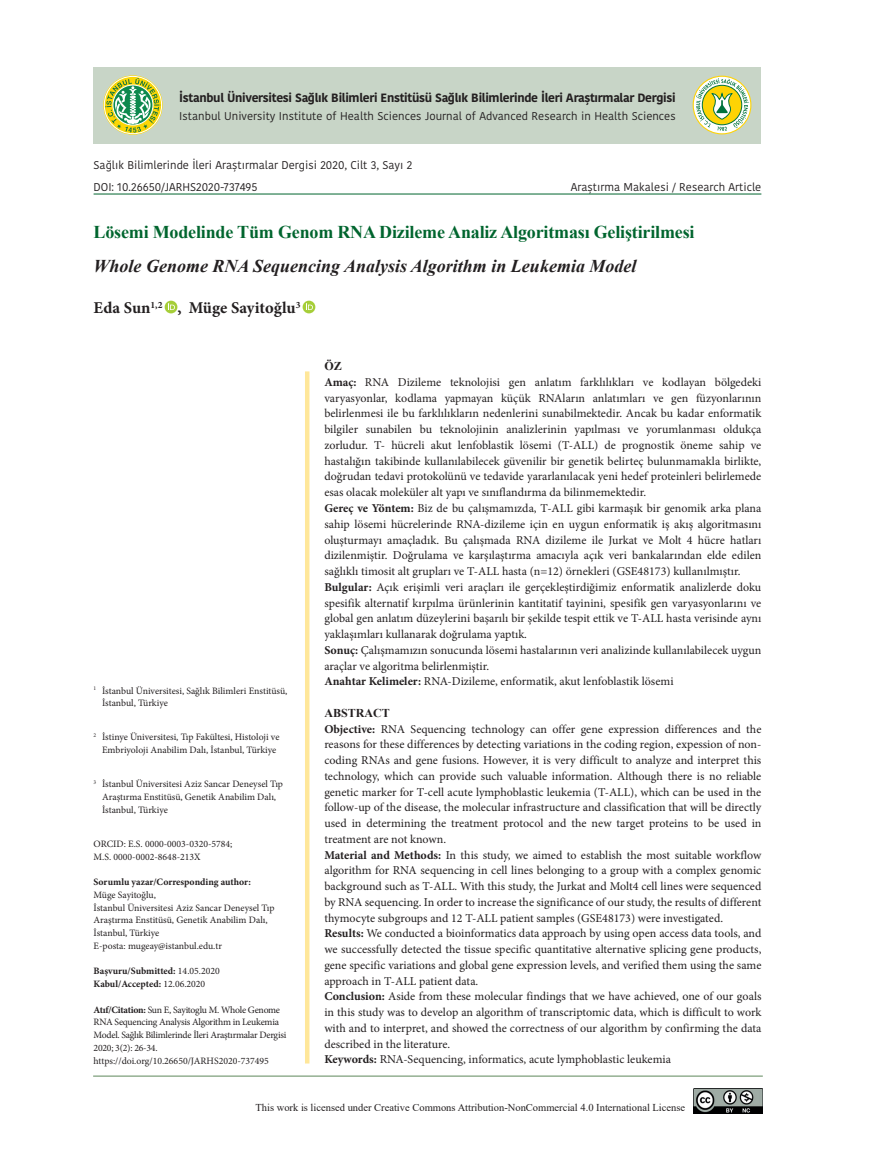
<style>
.page{position:relative;width:872px;height:1170px;background:#fff}
.page>*{position:absolute;margin:0;border:0;box-sizing:border-box;transform-origin:0 0}
.t1{font:700 18px "Times New Roman";letter-spacing:-.01em;color:#00652e}
.t2{font:italic 700 18px "Times New Roman";color:#231f20}
.t3{font:700 16.5px "Minion Pro";color:#231f20}
.t4{font:12px/15.8px "Minion Pro";color:#231f20}
.t5{font:700 12px "Kohinoor Bangla";letter-spacing:-.025em;color:#231f20}
.t6{font:700 12px "Times New Roman";color:#231f20}
.t7{font:11.25px "Kohinoor Bangla";color:#231f20}
.t8{font:10.5px "Times New Roman";color:#231f20}
.t9{font:9.75px/12.8px "Minion Pro";letter-spacing:-.005em;color:#231f20}
.t10{font:9.75px/12.8px "Minion Pro";letter-spacing:-.025em;color:#231f20}
.t11{font:700 9.75px/12.8px "Minion Pro";color:#231f20}
.s1{font-weight:400}
.s2{font-weight:700}
</style>
<div class="page">
<div style="left:165px;top:300px;width:12px;height:13px;background:#a6ce39;border-radius:50%"></div>
<svg style="left:168px;top:303px;width:7px;height:7px"></svg>
<svg style="left:302px;top:300px;width:13px;height:13px"></svg>
<svg style="left:306px;top:303px;width:7px;height:7px"></svg>
<hr style="left:305px;top:371px;width:4px;height:692px;background:#ffe79a">
<hr style="left:94px;top:194px;width:667px;height:1px;background:#00652e">
<div style="left:94px;top:67px;width:667px;height:76px;background:#c8d5c7"></div>
<div style="left:104px;top:76px;width:58px;height:58px;border:1px solid #fff;border-radius:50%"></div>
<svg style="left:105px;top:78px;width:55px;height:55px;background:#a8c46f"></svg>
<div style="left:692px;top:76px;width:59px;height:58px;border:1px solid #bfbfbf;border-radius:50%"></div>
<svg style="left:696px;top:78px;width:53px;height:53px;background:#cad285"></svg>
<img style="left:693px;top:1088px;width:70px;height:25px">
<hr style="left:93px;top:1075px;width:670px;height:1px;background:#5d875a">
<p class="t5" style="left:179px;top:88px;width:498px">İstanbul Üniversitesi Sağlık Bilimleri Enstitüsü Sağlık Bilimlerinde İleri Araştırmalar Dergisi</p>
<p class="t7" style="left:179px;top:108px;width:498px">Istanbul University Institute of Health Sciences Journal of Advanced Research in Health Sciences</p>
<p class="t7" style="left:94px;top:157px;width:320px">Sağlık Bilimlerinde İleri Araştırmalar Dergisi 2020, Cilt 3, Sayı 2</p>
<p class="t7" style="left:94px;top:178px;width:165px">DOI: 10.26650/JARHS2020-737495</p>
<p class="t7" style="left:571px;top:178px;width:192px">Araştırma Makalesi / Research Article</p>
<h1 class="t1" style="left:94px;top:219px;width:602px">Lösemi Modelinde Tüm Genom RNA Dizileme Analiz Algoritması Geliştirilmesi</h1>
<h1 class="t2" style="left:94px;top:253px;width:544px">Whole Genome RNA Sequencing Analysis Algorithm in Leukemia Model</h1>
<h2 class="t3" style="left:94px;top:296px;width:208px">Eda Sun<sup>1,2</sup> , Müge Sayitoğlu<sup>3</sup></h2>
<p class="t9" style="left:102px;top:684px;width:187px;text-indent:-9px"><sup>1</sup> İstanbul Üniversitesi, Sağlık Bilimleri Enstitüsü,<br>İstanbul, Türkiye</p>
<p class="t9" style="left:94px;top:731px;width:187px;text-align:center"><sup>2</sup> İstinye Üniversitesi, Tıp Fakültesi, Histoloji ve<br>Embriyoloji Anabilim Dalı, İstanbul, Türkiye</p>
<p class="t9" style="left:102px;top:777px;width:182px;text-indent:-9px"><sup>3</sup> İstanbul Üniversitesi Aziz Sancar Deneysel Tıp<br>Araştırma Enstitüsü, Genetik Anabilim Dalı,<br>İstanbul, Türkiye</p>
<p class="t9" style="left:94px;top:837px;width:140px">ORCID: E.S. 0000-0003-0320-5784;<br>M.S. 0000-0002-8648-213X</p>
<p class="t11" style="left:94px;top:875px;width:159px">Sorumlu yazar/Corresponding author:</p>
<p class="t9" style="left:94px;top:888px;width:182px">Müge Sayitoğlu,<br>İstanbul Üniversitesi Aziz Sancar Deneysel Tıp Araştırma Enstitüsü, Genetik Anabilim Dalı, İstanbul, Türkiye<br>E-posta: mugeay@istanbul.edu.tr</p>
<p class="t11" style="left:94px;top:964px;width:128px">Başvuru/Submitted: <span class="s1">14.05.2020<br></span>Kabul/Accepted: <span class="s1">12.06.2020</span></p>
<p class="t10" style="left:94px;top:1003px;width:194px"><span class="s2">Atıf/Citation:</span> Sun E, Sayitoglu M. Whole Genome RNA Sequencing Analysis Algorithm in Leukemia Model. Sağlık Bilimlerinde İleri Araştırmalar Dergisi 2020; 3(2): 26-34. https://doi.org/10.26650/JARHS2020-737495</p>
<p class="t6" style="left:324px;top:357px;width:19px">ÖZ</p>
<p class="t4" style="left:324px;top:374px;width:438px"><span class="s2">Amaç:</span> RNA Dizileme teknolojisi gen anlatım farklılıkları ve kodlayan bölgedeki varyasyonlar, kodlama yapmayan küçük RNAların anlatımları ve gen füzyonlarının belirlenmesi ile bu farklılıkların nedenlerini sunabilmektedir. Ancak bu kadar enformatik bilgiler sunabilen bu teknolojinin analizlerinin yapılması ve yorumlanması oldukça zorludur. T- hücreli akut lenfoblastik lösemi (T-ALL) de prognostik öneme sahip ve hastalığın takibinde kullanılabilecek güvenilir bir genetik belirteç bulunmamakla birlikte, doğrudan tedavi protokolünü ve tedavide yararlanılacak yeni hedef proteinleri belirlemede esas olacak moleküler alt yapı ve sınıflandırma da bilinmemektedir.<br><span class="s2">Gereç ve Yöntem:</span> Biz de bu çalışmamızda, T-ALL gibi karmaşık bir genomik arka plana sahip lösemi hücrelerinde RNA-dizileme için en uygun enformatik iş akış algoritmasını oluşturmayı amaçladık. Bu çalışmada RNA dizileme ile Jurkat ve Molt 4 hücre hatları dizilenmiştir. Doğrulama ve karşılaştırma amacıyla açık veri bankalarından elde edilen sağlıklı timosit alt grupları ve T-ALL hasta (n=12) örnekleri (GSE48173) kullanılmıştır.<br><span class="s2">Bulgular:</span> Açık erişimli veri araçları ile gerçekleştirdiğimiz enformatik analizlerde doku spesifik alternatif kırpılma ürünlerinin kantitatif tayinini, spesifik gen varyasyonlarını ve global gen anlatım düzeylerini başarılı bir şekilde tespit ettik ve T-ALL hasta verisinde aynı yaklaşımları kullanarak doğrulama yaptık.<br><span class="s2">Sonuç:</span> Çalışmamızın sonucunda lösemi hastalarının veri analizinde kullanılabilecek uygun araçlar ve algoritma belirlenmiştir.<br><span class="s2">Anahtar Kelimeler:</span> RNA-Dizileme, enformatik, akut lenfoblastik lösemi</p>
<p class="t6" style="left:324px;top:704px;width:67px">ABSTRACT</p>
<p class="t4" style="left:324px;top:720px;width:438px"><span class="s2">Objective:</span> RNA Sequencing technology can offer gene expression differences and the reasons for these differences by detecting variations in the coding region, expession of non&shy;coding RNAs and gene fusions. However, it is very difficult to analyze and interpret this technology, which can provide such valuable information. Although there is no reliable genetic marker for T-cell acute lymphoblastic leukemia (T-ALL), which can be used in the follow-up of the disease, the molecular infrastructure and classification that will be directly used in determining the treatment protocol and the new target proteins to be used in treatment are not known.<br><span class="s2">Material and Methods:</span> In this study, we aimed to establish the most suitable workflow algorithm for RNA sequencing in cell lines belonging to a group with a complex genomic background such as T-ALL. With this study, the Jurkat and Molt4 cell lines were sequenced by RNA sequencing. In order to increase the significance of our study, the results of different thymocyte subgroups and 12 T-ALL patient samples (GSE48173) were investigated.<br><span class="s2">Results:</span> We conducted a bioinformatics data approach by using open access data tools, and we successfully detected the tissue specific quantitative alternative splicing gene products, gene specific variations and global gene expression levels, and verified them using the same approach in T-ALL patient data.<br><span class="s2">Conclusion:</span> Aside from these molecular findings that we have achieved, one of our goals in this study was to develop an algorithm of transcriptomic data, which is difficult to work with and to interpret, and showed the correctness of our algorithm by confirming the data described in the literature.<br><span class="s2">Keywords:</span> RNA-Sequencing, informatics, acute lymphoblastic leukemia</p>
<p class="t8" style="left:255px;top:1100px;width:431px">This work is licensed under Creative Commons Attribution-NonCommercial 4.0 International License</p>
</div>
